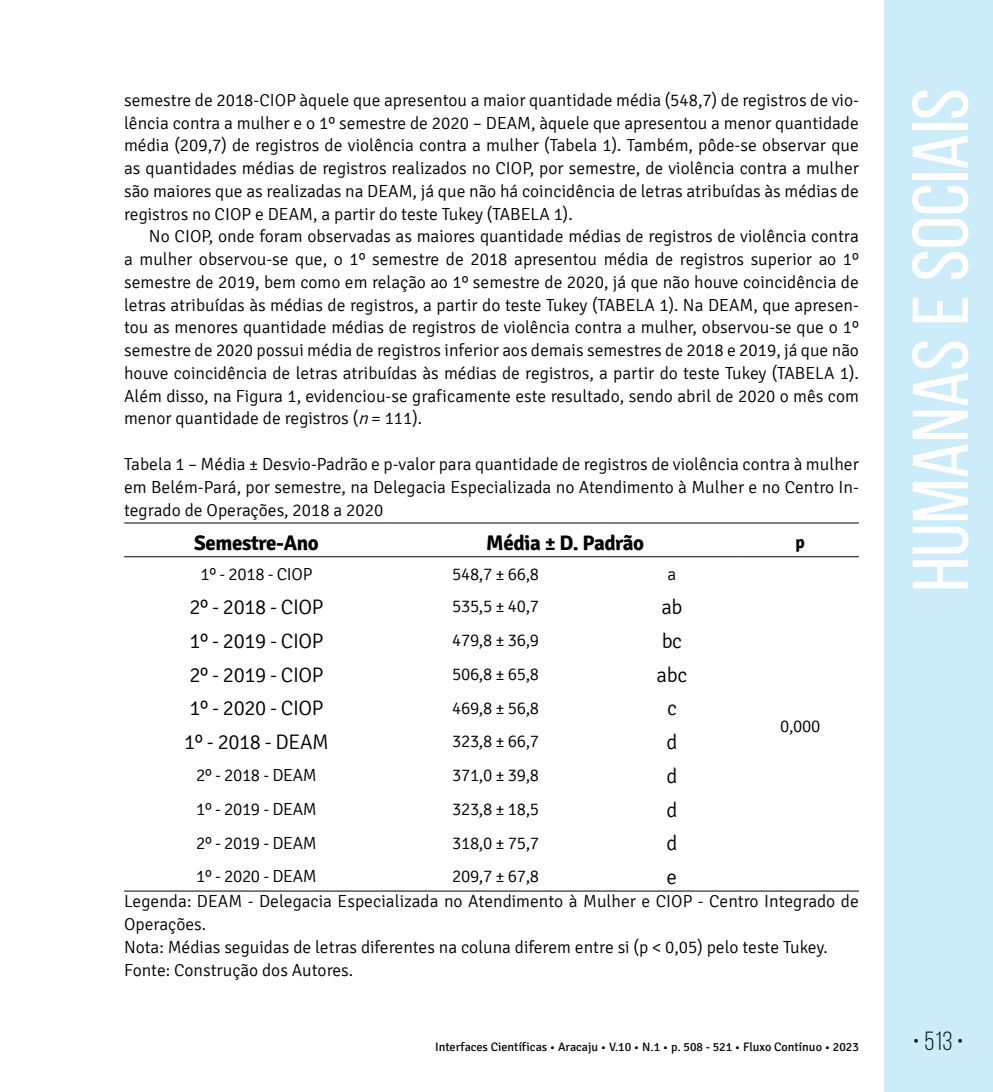
<style>
.page{position:relative;width:993px;height:1092px;background:#fff}
.page>*{position:absolute;margin:0;border:0;box-sizing:border-box;transform-origin:0 0}
.t1{font:78.75px "Bebas Neue";color:#fff;scale:1.09 1}
.t2{font:26.25px "Bebas Neue";color:#000}
.t3{font:300 21px "Signika";letter-spacing:-.02em;color:#000}
.t4{font:700 21px "Signika";letter-spacing:-.02em;color:#000}
.t5{font:300 17.5px/22.8px "Signika";color:#000;text-align:justify}
.t6{font:300 17.5px "Signika";letter-spacing:-.02em;color:#000}
.t7{font:700 17.5px "Signika";color:#000}
.t8{font:12.25px "Signika";color:#000}
.s1{font-style:italic}
</style>
<div class="page">
<div style="left:883px;top:0;width:109px;height:1091px;background:#cdecf9"></div>
<hr style="left:741px;top:890px;width:117px;height:1px;background:#000">
<hr style="left:124px;top:522px;width:265px;height:1px;background:#000">
<hr style="left:389px;top:522px;width:213px;height:1px;background:#000">
<hr style="left:602px;top:522px;width:139px;height:1px;background:#000">
<hr style="left:741px;top:522px;width:117px;height:1px;background:#000">
<hr style="left:124px;top:556px;width:265px;height:1px;background:#000">
<hr style="left:389px;top:556px;width:213px;height:1px;background:#000">
<hr style="left:602px;top:556px;width:139px;height:1px;background:#000">
<hr style="left:741px;top:556px;width:117px;height:1px;background:#000">
<hr style="left:124px;top:890px;width:265px;height:1px;background:#000">
<hr style="left:389px;top:890px;width:213px;height:1px;background:#000">
<hr style="left:602px;top:890px;width:139px;height:1px;background:#000">
<p class="t5" style="left:124px;top:89px;width:736px">semestre de 2018-CIOP àquele que apresentou a maior quantidade média (548,7) de registros de vio&shy;lência contra a mulher e o 1º semestre de 2020 – DEAM, àquele que apresentou a menor quantidade média (209,7) de registros de violência contra a mulher (Tabela 1). Também, pôde-se observar que as quantidades médias de registros realizados no CIOP, por semestre, de violência contra a mulher são maiores que as realizadas na DEAM, já que não há coincidência de letras atribuídas às médias de registros no CIOP e DEAM, a partir do teste Tukey (TABELA 1).</p>
<p class="t5" style="left:124px;top:225px;width:736px;text-indent:25px">No CIOP, onde foram observadas as maiores quantidade médias de registros de violência contra a mulher observou-se que, o 1º semestre de 2018 apresentou média de registros superior ao 1º semestre de 2019, bem como em relação ao 1º semestre de 2020, já que não houve coincidência de letras atribuídas às médias de registros, a partir do teste Tukey (TABELA 1). Na DEAM, que apresen&shy;tou as menores quantidade médias de registros de violência contra a mulher, observou-se que o 1º semestre de 2020 possui média de registros inferior aos demais semestres de 2018 e 2019, já que não houve coincidência de letras atribuídas às médias de registros, a partir do teste Tukey (TABELA 1).<br>Além disso, na Figura 1, evidenciou-se graficamente este resultado, sendo abril de 2020 o mês com menor quantidade de registros (<span class="s1">n</span>= 111).</p>
<p class="t5" style="left:124px;top:453px;width:736px">Tabela 1 – Média ± Desvio-Padrão e p-valor para quantidade de registros de violência contra à mulher em Belém-Pará, por semestre, na Delegacia Especializada no Atendimento à Mulher e no Centro In&shy;tegrado de Operações, 2018 a 2020</p>
<p class="t4" style="left:194px;top:530px;width:126px">Semestre-Ano</p>
<p class="t4" style="left:486px;top:530px;width:159px">Média ± D. Padrão</p>
<p class="t7" style="left:795px;top:531px;width:11px">p</p>
<p class="t6" style="left:200px;top:564px;width:113px">1º - 2018 - CIOP</p>
<p class="t5" style="left:452px;top:563px;width:88px">548,7 ± 66,8</p>
<p class="t5" style="left:667px;top:563px;width:10px">a</p>
<p class="t3" style="left:189px;top:595px;width:135px">2º - 2018 - CIOP</p>
<p class="t5" style="left:452px;top:595px;width:88px">535,5 ± 40,7</p>
<p class="t3" style="left:661px;top:595px;width:23px">ab</p>
<p class="t3" style="left:189px;top:629px;width:135px">1º - 2019 - CIOP</p>
<p class="t5" style="left:452px;top:629px;width:88px">479,8 ± 36,9</p>
<p class="t3" style="left:661px;top:629px;width:22px">bc</p>
<p class="t3" style="left:189px;top:663px;width:135px">2º - 2019 - CIOP</p>
<p class="t5" style="left:452px;top:663px;width:88px">506,8 ± 65,8</p>
<p class="t3" style="left:656px;top:663px;width:32px">abc</p>
<p class="t3" style="left:189px;top:696px;width:135px">1º - 2020 - CIOP</p>
<p class="t5" style="left:452px;top:696px;width:88px">469,8 ± 56,8</p>
<p class="t3" style="left:666px;top:696px;width:11px">c</p>
<p class="t3" style="left:184px;top:730px;width:146px">1º - 2018 - DEAM</p>
<p class="t5" style="left:452px;top:730px;width:88px">323,8 ± 66,7</p>
<p class="t3" style="left:666px;top:730px;width:13px">d</p>
<p class="t6" style="left:196px;top:765px;width:122px">2º - 2018 - DEAM</p>
<p class="t5" style="left:452px;top:764px;width:88px">371,0 ± 39,8</p>
<p class="t3" style="left:666px;top:764px;width:13px">d</p>
<p class="t6" style="left:196px;top:799px;width:122px">1º - 2019 - DEAM</p>
<p class="t5" style="left:452px;top:797px;width:88px">323,8 ± 18,5</p>
<p class="t3" style="left:666px;top:798px;width:13px">d</p>
<p class="t6" style="left:196px;top:833px;width:122px">2º - 2019 - DEAM</p>
<p class="t5" style="left:452px;top:831px;width:88px">318,0 ± 75,7</p>
<p class="t3" style="left:666px;top:831px;width:13px">d</p>
<p class="t6" style="left:196px;top:866px;width:122px">1º - 2020 - DEAM</p>
<p class="t5" style="left:452px;top:865px;width:88px">209,7 ± 67,8</p>
<p class="t3" style="left:666px;top:865px;width:12px">e</p>
<p class="t5" style="left:124px;top:890px;width:736px;text-align:left">Legenda: DEAM - Delegacia Especializada no Atendimento à Mulher e CIOP - Centro Integrado de Operações.<br>Nota: Médias seguidas de letras diferentes na coluna diferem entre si (p &lt; 0,05) pelo teste Tukey.<br>Fonte: Construção dos Autores.</p>
<p class="t5" style="left:779px;top:715px;width:42px">0,000</p>
<h1 class="t1" style="left:897px;top:591px;width:463px;rotate:-90deg">Humanas e Sociais</h1>
<p class="t8" style="left:435px;top:1040px;width:425px">Interfaces Científicas • Aracaju • V.10 • N.1 • p. 508 - 521 • Fluxo Contínuo • 2023</p>
<h2 class="t2" style="left:912px;top:1026px;width:52px">• 513 •</h2>
</div>
